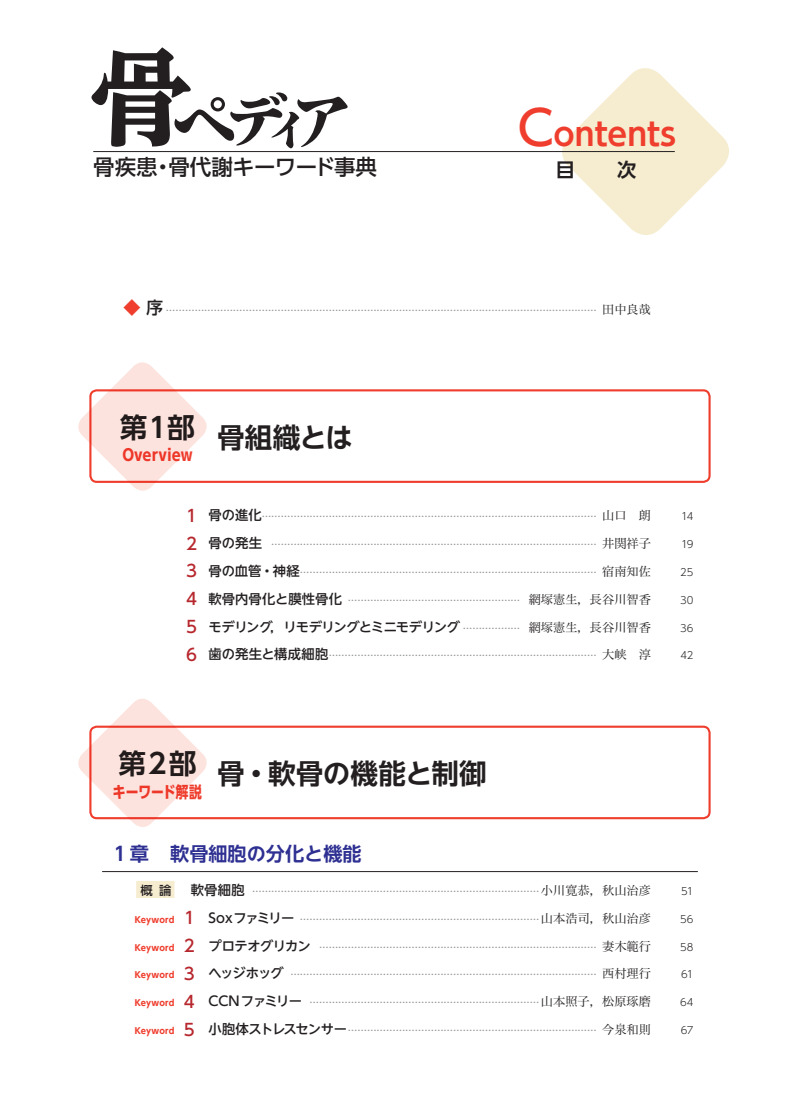
<style>
.page{position:relative;width:800px;height:1119px;background:#fff}
.page>*{position:absolute;margin:0;border:0;box-sizing:border-box;transform-origin:0 0}
.t1{font:700 31.95px "UD Shin Go NT Pro De";color:#ef3e2e}
.t2{font:700 27.6px "UD Shin Go NT Pro De";letter-spacing:-.02em;color:#231f20}
.t3{font:700 27.6px "UD Shin Go NT Pro De";letter-spacing:-.04em;color:#231f20}
.t4{font:500 21.45px "UD Shin Go Pro";letter-spacing:-.005em;color:#231f20}
.t5{font:700 19.2px "UD Shin Go NT Pro De";color:#2e3092}
.t6{font:700 19.2px "UD Shin Go NT Pro De";color:#231f20}
.t7{font:700 15.9px "UD Shin Go C Oeiz Pr 6";color:#ef3e2e}
.t8{font:500 13.35px "UD Shin Go NT Pro";letter-spacing:-.035em;color:#231f20}
.t9{font:300 10.05px "UD Shin Go NT Pro";letter-spacing:-.015em;color:#231f20}
.t10{font:500 9.6px "UD Shin Go NT Pro";color:#939598}
.s1{font-family:"UD Shin Go NT Pro";font-weight:500;font-size:47.85px}
.s2{font-size:16.95px;color:#ef3e2e}
.s3{font-size:16.95px;color:#231f20}
.s4{font-family:"Hira Min Pro W3";font-weight:400;font-size:12.15px;color:#231f20}
.s5{font-size:16.65px;color:#b7282e}
.s6{font-size:13.35px;color:#231f20}
.s7{font-size:9.6px;color:#939598}
.s8{font-family:"Hira Min Pro W3";font-weight:400;font-size:12.15px}
.s9{font-size:12.15px;color:#231f20}
.s10{font-weight:700;font-size:8.55px;color:#ef3e2e}
</style>
<div class="page">
<hr style="left:102px;top:871px;width:595px;height:1px;background:#231f20">
<div style="left:136px;top:880px;width:38px;height:17px;background:#f6edd0"></div>
<div style="left:89px;top:389px;width:621px;height:94px;border:2px solid #ef3e2e;border-radius:6px"></div>
<svg style="left:78px;top:362px;width:134px;height:129px"></svg>
<div style="left:89px;top:725px;width:621px;height:94px;border:2px solid #ef3e2e;border-radius:6px"></div>
<svg style="left:78px;top:699px;width:134px;height:128px"></svg>
<svg style="left:553px;top:68px;width:176px;height:167px"></svg>
<hr style="left:93px;top:151px;width:581px;height:1px;background:#231f20">
<svg style="left:91px;top:47px;width:256px;height:101px"></svg>
<h1 class="t1" style="left:517px;top:108px;width:160px"><span class="s1">C</span>ONTENTS</h1>
<h3 class="t4" style="left:93px;top:149px;width:285px">骨疾患・骨代謝キーワード事典</h3>
<h3 class="t6" style="left:555px;top:154px;width:21px">目</h3>
<h3 class="t6" style="left:617px;top:154px;width:21px">次</h3>
<p class="t10" style="left:123px;top:302px;width:529px"><span class="s2">◆</span> <span class="s3">序</span> ……………………………………………………………………………………………………………………… <span class="s4">田中良哉</span></p>
<h2 class="t3" style="left:120px;top:414px;width:234px">第１部 骨組織とは</h2>
<h3 class="t7" style="left:122px;top:442px;width:72px">Overview</h3>
<p class="t10" style="left:186px;top:508px;width:466px"><span class="s5">1</span> <span class="s6">骨の進化</span>…………………………………………………………………………………………… <span class="s4">山口　朗</span></p>
<p class="t9" style="left:681px;top:508px;width:14px">14</p>
<p class="t10" style="left:186px;top:536px;width:466px"><span class="s5">2</span> <span class="s6">骨の発生</span> ………………………………………………………………………………………… <span class="s4">井関祥子</span></p>
<p class="t9" style="left:681px;top:536px;width:14px">19</p>
<p class="t10" style="left:186px;top:564px;width:466px"><span class="s5">3</span> <span class="s6">骨の血管・神経</span>………………………………………………………………………………… <span class="s4">宿南知佐</span></p>
<p class="t9" style="left:680px;top:563px;width:15px">25</p>
<p class="t10" style="left:186px;top:592px;width:466px"><span class="s5">4</span> <span class="s6">軟骨内骨化と膜性骨化</span> ……………………………………………… <span class="s4">網塚憲生，長谷川智香</span></p>
<p class="t9" style="left:680px;top:591px;width:15px">30</p>
<h3 class="t8" style="left:186px;top:615px;width:466px"><span class="s5">5</span> モデリング，リモデリングとミニモデリング <span class="s7">………………</span> <span class="s8">網塚憲生，長谷川智香</span></h3>
<p class="t9" style="left:680px;top:619px;width:15px">36</p>
<p class="t10" style="left:186px;top:648px;width:466px"><span class="s5">6</span> <span class="s6">歯の発生と構成細胞</span>………………………………………………………………………… <span class="s4">大峡　淳</span></p>
<p class="t9" style="left:680px;top:647px;width:14px">42</p>
<h2 class="t2" style="left:118px;top:751px;width:370px">第２部 骨・軟骨の機能と制御</h2>
<h3 class="t7" style="left:113px;top:778px;width:90px">キーワード解説</h3>
<h3 class="t5" style="left:111px;top:837px;width:252px">１章 軟骨細胞の分化と機能</h3>
<p class="t10" style="left:140px;top:883px;width:512px"><span class="s9">概論</span><span class="s6">　軟骨細胞</span> ……………………………………………………………………………… <span class="s4">小川寛恭，秋山治彦</span></p>
<p class="t9" style="left:681px;top:882px;width:14px">51</p>
<p class="t10" style="left:135px;top:911px;width:517px"><span class="s10">Keyword</span> <span class="s5">1</span> <span class="s6">Soxファミリー</span> ………………………………………………………………… <span class="s4">山本浩司，秋山治彦</span></p>
<p class="t9" style="left:680px;top:910px;width:15px">56</p>
<p class="t10" style="left:135px;top:938px;width:517px"><span class="s10">Keyword</span> <span class="s5">2</span> <span class="s6">プロテオグリカン</span> …………………………………………………………………………… <span class="s4">妻木範行</span></p>
<p class="t9" style="left:680px;top:938px;width:15px">58</p>
<p class="t10" style="left:135px;top:966px;width:517px"><span class="s10">Keyword</span> <span class="s5">3</span> <span class="s6">ヘッジホッグ</span> …………………………………………………………………………………… <span class="s4">西村理行</span></p>
<p class="t9" style="left:681px;top:966px;width:14px">61</p>
<p class="t10" style="left:135px;top:994px;width:517px"><span class="s10">Keyword</span> <span class="s5">4</span> <span class="s6">CCNファミリー</span> ……………………………………………………………… <span class="s4">山本照子，松原琢磨</span></p>
<p class="t9" style="left:680px;top:994px;width:15px">64</p>
<p class="t10" style="left:135px;top:1022px;width:517px"><span class="s10">Keyword</span> <span class="s5">5</span> <span class="s6">小胞体ストレスセンサー</span>…………………………………………………………………… <span class="s4">今泉和則</span></p>
<p class="t9" style="left:680px;top:1022px;width:14px">67</p>
</div>
